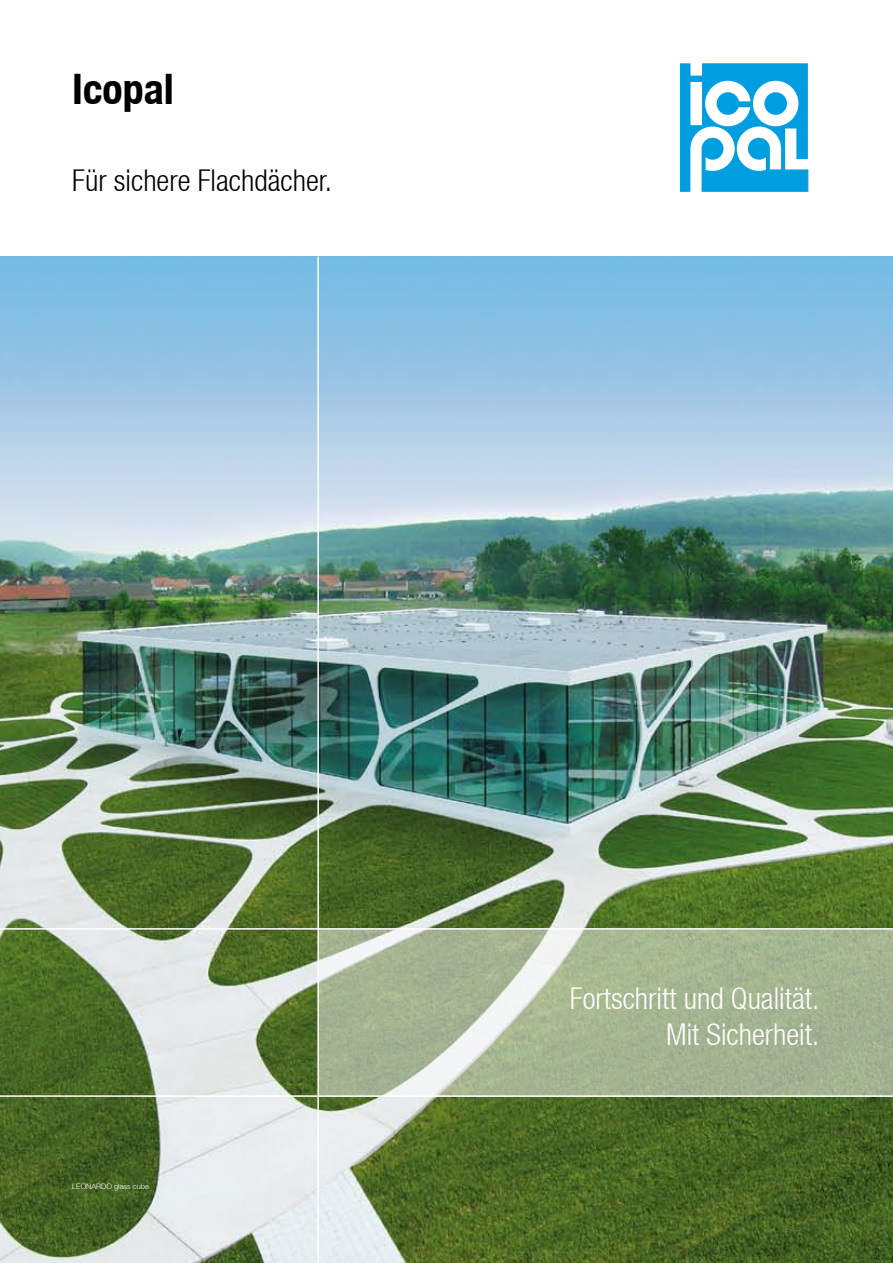
<style>
.page{position:relative;width:893px;height:1263px;background:#fff}
.page>*{position:absolute;margin:0;border:0;box-sizing:border-box;transform-origin:0 0}
.t1{font:700 condensed 42px "Helvetica Neue";color:#000}
.t2{font:300 condensed 30px/36px "Helvetica Neue";color:#fff;text-align:right}
.t3{font:300 condensed 30px "Helvetica Neue";color:#000}
.t4{font:300 7.5px "Helvetica Neue";color:#fff}
</style>
<div class="page">
<img style="left:0;top:256px;width:893px;height:1007px">
<svg style="left:680px;top:64px;width:128px;height:127px"></svg>
<hr style="left:0;top:928px;width:893px;height:1px;background:#fff">
<svg style="left:319px;top:929px;width:574px;height:166px;background:#abb999"></svg>
<hr style="left:317px;top:257px;width:2px;height:1006px;background:#fff">
<hr style="left:0;top:1095px;width:893px;height:2px;background:#fff">
<h1 class="t1" style="left:72px;top:64px;width:103px">Icopal</h1>
<p class="t3" style="left:72px;top:163px;width:261px">Für sichere Flachdächer.</p>
<p class="t4" style="left:72px;top:1182px;width:78px">LEONARDO glass cube</p>
<p class="t2" style="left:570px;top:980px;width:251px">Fortschritt und Qualität.<br>Mit Sicherheit.</p>
</div>
